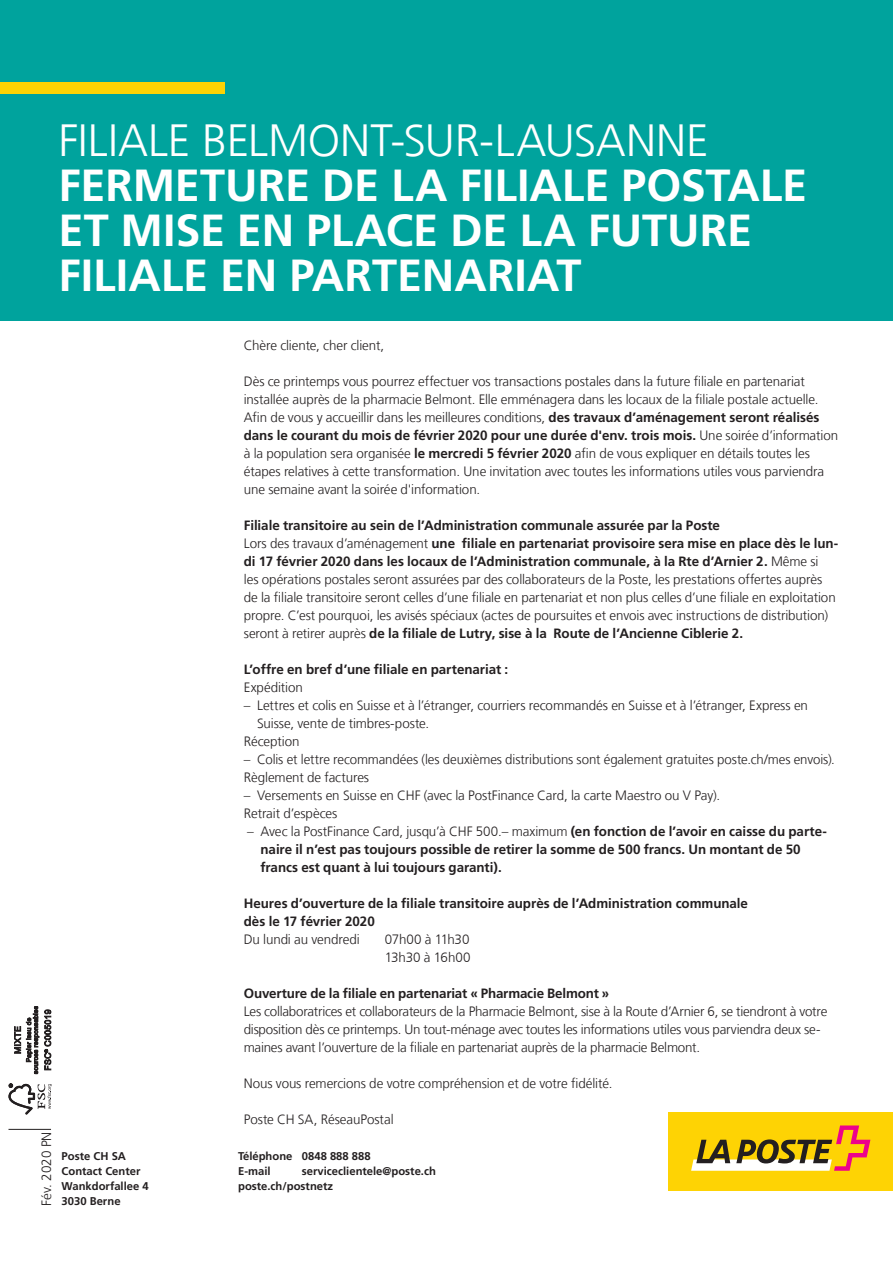
<style>
.page{position:relative;width:893px;height:1263px;background:#fff}
.page>*{position:absolute;margin:0;border:0;box-sizing:border-box;transform-origin:0 0}
.t1{font:700 45px/45px "Frutiger";color:#fff}
.t2{font:300 45px "Frutiger";letter-spacing:-.005em;color:#fff}
.t3{font:300 13.5px/18px "Frutiger";letter-spacing:-.01em;color:#231f20}
.t4{font:700 13.5px/18px "Frutiger";letter-spacing:-.005em;color:#231f20}
.t5{font:700 11.25px/14.9px "Frutiger";color:#231f20}
.s1{font-weight:700}
.s2{font-weight:300}
</style>
<div class="page">
<div style="left:0;top:0;width:893px;height:320px;background:#00a39d"></div>
<div style="left:0;top:82px;width:224px;height:11px;background:#fed304"></div>
<div style="left:669px;top:1113px;width:224px;height:77px;background:#fed304"></div>
<svg style="left:691px;top:1125px;width:179px;height:46px"></svg>
<hr style="left:9px;top:1129px;width:42px;height:1px;background:#231f20">
<svg style="left:9px;top:1083px;width:43px;height:31px"></svg>
<svg style="left:14px;top:1006px;width:37px;height:68px"></svg>
<h1 class="t2" style="left:58px;top:114px;width:652px">FILIALE BELMONT-SUR-LAUSANNE</h1>
<h1 class="t1" style="left:58px;top:163px;width:750px">FERMETURE DE LA FILIALE POSTALE<br>ET MISE EN PLACE DE LA FUTURE<br>FILIALE EN PARTENARIAT</h1>
<p class="t3" style="left:37px;top:1206px;width:76px;rotate:-90deg">Fév. 2020 PN</p>
<p class="t3" style="left:244px;top:337px;width:142px">Chère cliente, cher client,</p>
<p class="t3" style="left:244px;top:373px;width:596px">Dès ce printemps vous pourrez effectuer vos transactions postales dans la future filiale en partenariat installée auprès de la pharmacie Belmont. Elle emménagera dans les locaux de la filiale postale actuelle.<br>Afin de vous y accueillir dans les meilleures conditions, <span class="s1">des travaux d’aménagement seront réalisés dans le courant du mois de février 2020 pour une durée d'env. trois mois.</span> Une soirée d’information à la population sera organisée <span class="s1">le mercredi 5 février 2020</span> afin de vous expliquer en détails toutes les étapes relatives à cette transformation. Une invitation avec toutes les informations utiles vous parviendra une semaine avant la soirée d'information.</p>
<p class="t3" style="left:244px;top:517px;width:596px"><span class="s1">Filiale transitoire au sein de l’Administration communale assurée par la Poste<br></span>Lors des travaux d’aménagement <span class="s1">une filiale en partenariat provisoire sera mise en place dès le lun&shy;di 17 février 2020 dans les locaux de l’Administration communale, à la Rte d’Arnier 2.</span> Même si<br>les opérations postales seront assurées par des collaborateurs de la Poste, les prestations offertes auprès de la filiale transitoire seront celles d’une filiale en partenariat et non plus celles d’une filiale en exploitation propre. C’est pourquoi, les avisés spéciaux (actes de poursuites et envois avec instructions de distribution) seront à retirer auprès <span class="s1">de la filiale de Lutry, sise à la Route de l’Ancienne Ciblerie 2.</span></p>
<p class="t4" style="left:244px;top:661px;width:266px">L’offre en bref d’une filiale en partenariat :</p>
<p class="t3" style="left:244px;top:679px;width:61px">Expédition</p>
<p class="t3" style="left:244px;top:697px;width:566px">– Lettres et colis en Suisse et à l’étranger, courriers recommandés en Suisse et à l’étranger, Express en</p>
<p class="t3" style="left:257px;top:715px;width:174px">Suisse, vente de timbres-poste.</p>
<p class="t3" style="left:244px;top:733px;width:57px">Réception</p>
<p class="t3" style="left:244px;top:751px;width:593px">– Colis et lettre recommandées (les deuxièmes distributions sont également gratuites poste.ch/mes envois).<br>Règlement de factures</p>
<p class="t3" style="left:244px;top:787px;width:478px">– Versements en Suisse en CHF (avec la PostFinance Card, la carte Maestro ou V Pay).<br>Retrait d’espèces</p>
<p class="t4" style="left:261px;top:823px;width:568px;text-indent:-13px"><span class="s2">– Avec la PostFinance Card, jusqu’à CHF 500.– maximum</span> (en fonction de l’avoir en caisse du parte&shy;naire il n’est pas toujours possible de retirer la somme de 500 francs. Un montant de 50 francs est quant à lui toujours garanti).</p>
<p class="t4" style="left:244px;top:895px;width:506px">Heures d’ouverture de la filiale transitoire auprès de l’Administration communale dès le 17 février 2020</p>
<p class="t3" style="left:244px;top:931px;width:117px">Du lundi au vendredi</p>
<p class="t3" style="left:385px;top:931px;width:87px">07h00 à 11h30<br>13h30 à 16h00</p>
<p class="t4" style="left:244px;top:985px;width:367px">Ouverture de la filiale en partenariat « Pharmacie Belmont »</p>
<p class="t3" style="left:244px;top:1003px;width:585px">Les collaboratrices et collaborateurs de la Pharmacie Belmont, sise à la Route d’Arnier 6, se tiendront à votre disposition dès ce printemps. Un tout-ménage avec toutes les informations utiles vous parviendra deux se&shy;maines avant l’ouverture de la filiale en partenariat auprès de la pharmacie Belmont.</p>
<p class="t3" style="left:244px;top:1075px;width:370px">Nous vous remercions de votre compréhension et de votre fidélité.</p>
<p class="t3" style="left:244px;top:1111px;width:151px">Poste CH SA, RéseauPostal</p>
<p class="t5" style="left:62px;top:1149px;width:89px">Poste CH SA<br>Contact Center<br>Wankdorfallee 4<br>3030 Berne</p>
<p class="t5" style="left:238px;top:1149px;width:134px">Téléphone 0848 888 888<br>E-mail</p>
<p class="t5" style="left:238px;top:1164px;width:199px;text-indent:64px">serviceclientele@poste.ch poste.ch/postnetz</p>
</div>
